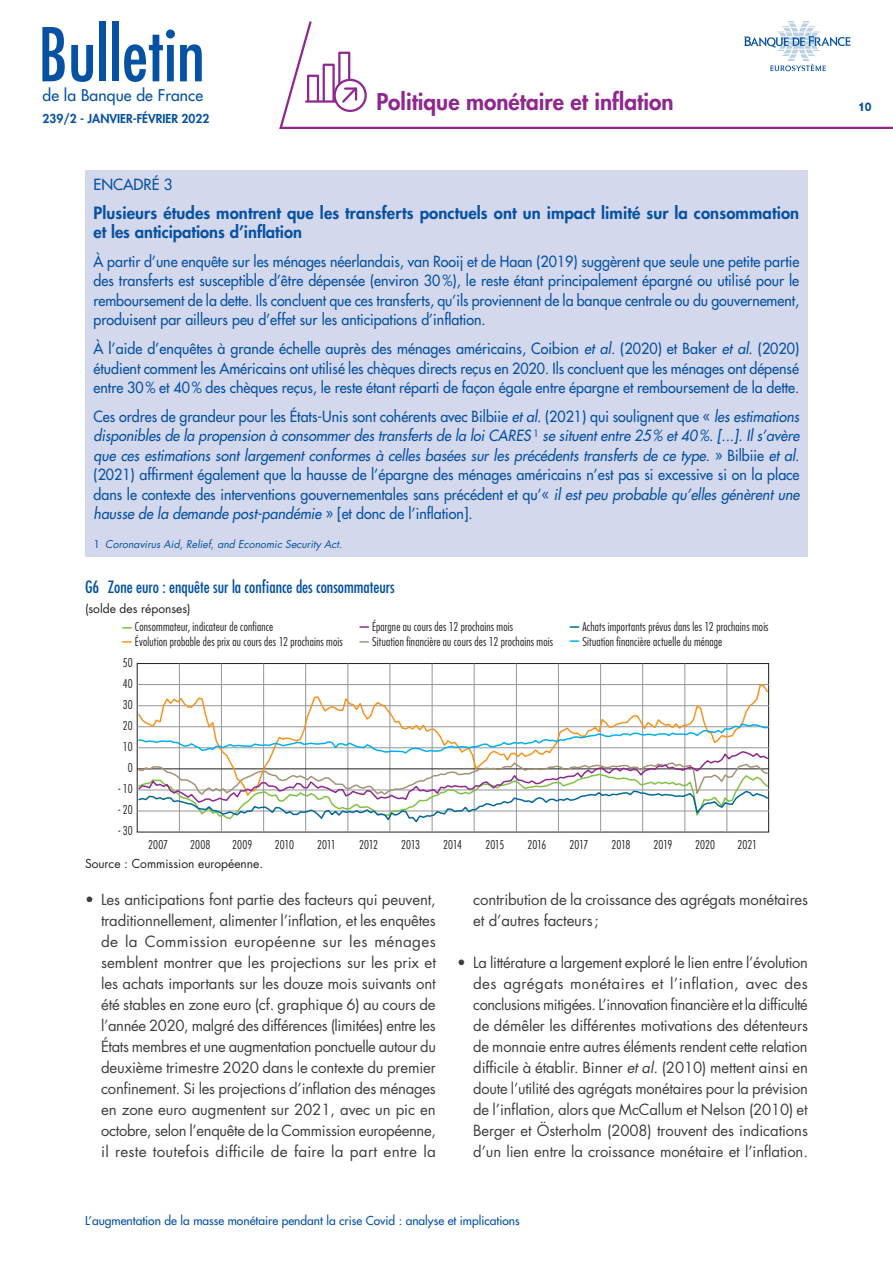
<style>
.page{position:relative;width:893px;height:1263px;background:#fff}
.page>*{position:absolute;margin:0;border:0;box-sizing:border-box;transform-origin:0 0}
.t1{font:condensed 72px "Futura Std";color:#0551a4}
.t2{font:800 22.5px "Futura Std";color:#90268f}
.t3{font:800 16.5px/19.5px "Futura Std";letter-spacing:.005em;color:#0551a4}
.t4{font:condensed 16.5px "Futura Std";color:#0551a4}
.t5{font:500 15.75px "Futura Std";letter-spacing:.01em;color:#0551a4}
.t6{font:500 15px/19.5px "Futura Std";color:#0551a4;text-align:justify;scale:.95 1}
.t7{font:15px/21px "Futura Std";letter-spacing:-.005em;color:#3e3e3f;text-align:justify}
.t8{font:500 15px "Futura Std";color:#0551a4}
.t9{font:500 12px "Futura Std";color:#0551a4}
.t10{font:12px "Futura Std";color:#231f20}
.t11{font:800 12px "Futura Std";color:#0551a4}
.t12{font:800 12px "Helvetica Neue LT Std";color:#0551a4;scale:.9 1}
.t13{font:300 condensed 11.85px/14.9px "Futura Std";letter-spacing:.015em;color:#231f20}
.t14{font:italic 10.5px "Futura Std";color:#0551a4}
.s1{font-style:italic}
.s2{font-style:normal}
</style>
<div class="page">
<svg style="left:279px;top:21px;width:614px;height:108px"></svg>
<svg style="left:744px;top:22px;width:106px;height:49px"></svg>
<hr style="left:306px;top:100px;width:29px;height:3px;background:#90268f">
<div style="left:307px;top:75px;width:12px;height:27px;border:2px solid #90268f"></div>
<div style="left:323px;top:64px;width:12px;height:38px;border:2px solid #90268f"></div>
<div style="left:334px;top:79px;width:33px;height:33px;border:2px solid #90268f;border-radius:50%"></div>
<svg style="left:337px;top:51px;width:22px;height:54px"></svg>
<svg style="left:123px;top:641px;width:8px;height:2px"></svg>
<svg style="left:360px;top:626px;width:8px;height:2px"></svg>
<svg style="left:360px;top:641px;width:8px;height:2px"></svg>
<svg style="left:570px;top:626px;width:9px;height:2px"></svg>
<svg style="left:570px;top:640px;width:9px;height:2px"></svg>
<div style="left:137px;top:663px;width:632px;height:169px;border:1px solid #231f20"></div>
<hr style="left:727px;top:663px;width:1px;height:169px;background:#939598">
<hr style="left:685px;top:663px;width:1px;height:169px;background:#939598">
<hr style="left:642px;top:663px;width:1px;height:169px;background:#939598">
<hr style="left:600px;top:663px;width:1px;height:169px;background:#939598">
<hr style="left:558px;top:663px;width:1px;height:169px;background:#939598">
<hr style="left:516px;top:663px;width:1px;height:169px;background:#939598">
<hr style="left:474px;top:663px;width:1px;height:169px;background:#939598">
<hr style="left:432px;top:663px;width:1px;height:169px;background:#939598">
<hr style="left:390px;top:663px;width:1px;height:169px;background:#939598">
<hr style="left:348px;top:663px;width:1px;height:169px;background:#939598">
<hr style="left:305px;top:663px;width:1px;height:169px;background:#939598">
<hr style="left:263px;top:663px;width:1px;height:169px;background:#939598">
<hr style="left:221px;top:663px;width:1px;height:169px;background:#939598">
<hr style="left:179px;top:663px;width:1px;height:169px;background:#939598">
<svg style="left:137px;top:682px;width:632px;height:40px"></svg>
<svg style="left:137px;top:722px;width:632px;height:102px"></svg>
<div style="left:85px;top:170px;width:723px;height:387px;background:#d4d8ec"></div>
<h1 class="t1" style="left:38px;top:12px;width:168px">Bulletin</h1>
<p class="t5" style="left:43px;top:86px;width:162px">de la Banque de France</p>
<p class="t11" style="left:43px;top:111px;width:168px">239/2 - JANVIER-FÉVRIER 2022</p>
<h2 class="t2" style="left:376px;top:88px;width:299px">Politique monétaire et inflation</h2>
<p class="t12" style="left:858px;top:99px;width:17px">10</p>
<p class="t8" style="left:94px;top:175px;width:80px">ENCADRÉ 3</p>
<p class="t3" style="left:94px;top:203px;width:707px">Plusieurs études montrent que les transferts ponctuels ont un impact limité sur la consommation et les anticipations d’inflation</p>
<p class="t6" style="left:94px;top:252px;width:744px">À partir d’une enquête sur les ménages néerlandais, van Rooij et de Haan (2019) suggèrent que seule une petite partie des transferts est susceptible d’être dépensée (environ 30 %), le reste étant principalement épargné ou utilisé pour le remboursement de la dette. Ils concluent que ces transferts, qu’ils proviennent de la banque centrale ou du gouvernement, produisent par ailleurs peu d’effet sur les anticipations d’inflation.</p>
<p class="t6" style="left:94px;top:339px;width:744px">À l’aide d’enquêtes à grande échelle auprès des ménages américains, Coibion <span class="s1">et al.</span> (2020) et Baker <span class="s1">et al.</span> (2020) étudient comment les Américains ont utilisé les chèques directs reçus en 2020. Ils concluent que les ménages ont dépensé entre 30% et 40% des chèques reçus, le reste étant réparti de façon égale entre épargne et remboursement de la dette.</p>
<p class="t6" style="left:94px;top:407px;width:745px">Ces ordres de grandeur pour les États‑Unis sont cohérents avec Bilbiie <span class="s1">et al.</span> (2021) qui soulignent que « <span class="s1">les estimations disponibles de la propension à consommer des transferts de la loi CARES</span> <sup>1</sup> <span class="s1">se situent entre 25% et 40%. [...]. Il s’avère que ces estimations sont largement conformes à celles basées sur les précédents transferts de ce type.</span> » Bilbiie <span class="s1">et al. </span>(2021) affirment également que la hausse de l’épargne des ménages américains n’est pas si excessive si on la place dans le contexte des interventions gouvernementales sans précédent et qu’« <span class="s1">il est peu probable qu’elles génèrent une hausse de la demande post‑pandémie</span> » [et donc de l’inflation].</p>
<p class="t14" style="left:94px;top:538px;width:250px"><span class="s2">1</span> Coronavirus Aid, Relief, and Economic Security Act.</p>
<p class="t4" style="left:85px;top:577px;width:311px">G6 Zone euro : enquête sur la confiance des consommateurs</p>
<p class="t10" style="left:85px;top:601px;width:107px">(solde des réponses)</p>
<p class="t13" style="left:135px;top:620px;width:209px;line-height:14.1px">Consommateur, indicateur de confiance<br>Évolution probable des prix au cours des 12 prochains mois</p>
<p class="t13" style="left:372px;top:619px;width:182px">Épargne au cours des 12 prochains mois<br>Situation financière au cours des 12 prochains mois</p>
<p class="t13" style="left:582px;top:619px;width:188px">Achats importants prévus dans les 12 prochains mois<br>Situation financière actuelle du ménage</p>
<p class="t13" style="left:123px;top:652px;width:11px;line-height:21px">50<br>40</p>
<p class="t13" style="left:123px;top:698px;width:11px">30</p>
<p class="t13" style="left:123px;top:719px;width:11px">20</p>
<p class="t13" style="left:123px;top:740px;width:11px">10</p>
<p class="t13" style="left:128px;top:761px;width:6px">0</p>
<p class="t13" style="left:119px;top:782px;width:16px">- 10</p>
<p class="t13" style="left:118px;top:803px;width:16px">- 20</p>
<p class="t13" style="left:118px;top:823px;width:16px">- 30</p>
<p class="t13" style="left:148px;top:837px;width:21px">2007</p>
<p class="t13" style="left:190px;top:837px;width:22px">2008</p>
<p class="t13" style="left:232px;top:837px;width:22px">2009</p>
<p class="t13" style="left:275px;top:837px;width:21px">2010</p>
<p class="t13" style="left:317px;top:837px;width:20px">2011</p>
<p class="t13" style="left:401px;top:837px;width:20px">2013</p>
<p class="t13" style="left:443px;top:837px;width:21px">2014</p>
<p class="t13" style="left:485px;top:837px;width:20px">2015</p>
<p class="t13" style="left:527px;top:837px;width:20px">2016</p>
<p class="t13" style="left:569px;top:837px;width:20px">2017</p>
<p class="t13" style="left:611px;top:837px;width:21px">2018</p>
<p class="t13" style="left:654px;top:837px;width:20px">2019</p>
<p class="t13" style="left:695px;top:837px;width:21px">2020</p>
<p class="t13" style="left:737px;top:837px;width:21px">2021</p>
<p class="t10" style="left:85px;top:856px;width:180px">Source : Commission européenne.</p>
<p class="t7" style="left:101px;top:889px;width:336px;text-indent:-16px">• Les anticipations font partie des facteurs qui peuvent, traditionnellement, alimenter l’inflation, et les enquêtes de la Commission européenne sur les ménages semblent montrer que les projections sur les prix et les achats importants sur les douze mois suivants ont été stables en zone euro (cf. graphique 6) au cours de l’année 2020, malgré des différences (limitées) entre les États membres et une augmentation ponctuelle autour du deuxième trimestre 2020 dans le contexte du premier confinement. Si les projections d’inflation des ménages en zone euro augmentent sur 2021, avec un pic en octobre, selon l’enquête de la Commission européenne, il reste toutefois difficile de faire la part entre la</p>
<p class="t7" style="left:473px;top:889px;width:336px">contribution de la croissance des agrégats monétaires et d’autres facteurs;</p>
<p class="t13" style="left:359px;top:837px;width:21px">2012</p>
<p class="t7" style="left:473px;top:952px;width:336px;text-indent:-16px">• La littérature a largement exploré le lien entre l’évolution des agrégats monétaires et l’inflation, avec des conclusions mitigées. L’innovation financière et la difficulté de démêler les différentes motivations des détenteurs de monnaie entre autres éléments rendent cette relation difficile à établir. Binner <span class="s1">et al.</span> (2010) mettent ainsi en doute l’utilité des agrégats monétaires pour la prévision de l’inflation, alors que McCallum et Nelson (2010) et Berger et Österholm (2008) trouvent des indications d’un lien entre la croissance monétaire et l’inflation.</p>
<p class="t9" style="left:85px;top:1213px;width:436px">L’augmentation de la masse monétaire pendant la crise Covid : analyse et implications</p>
</div>
